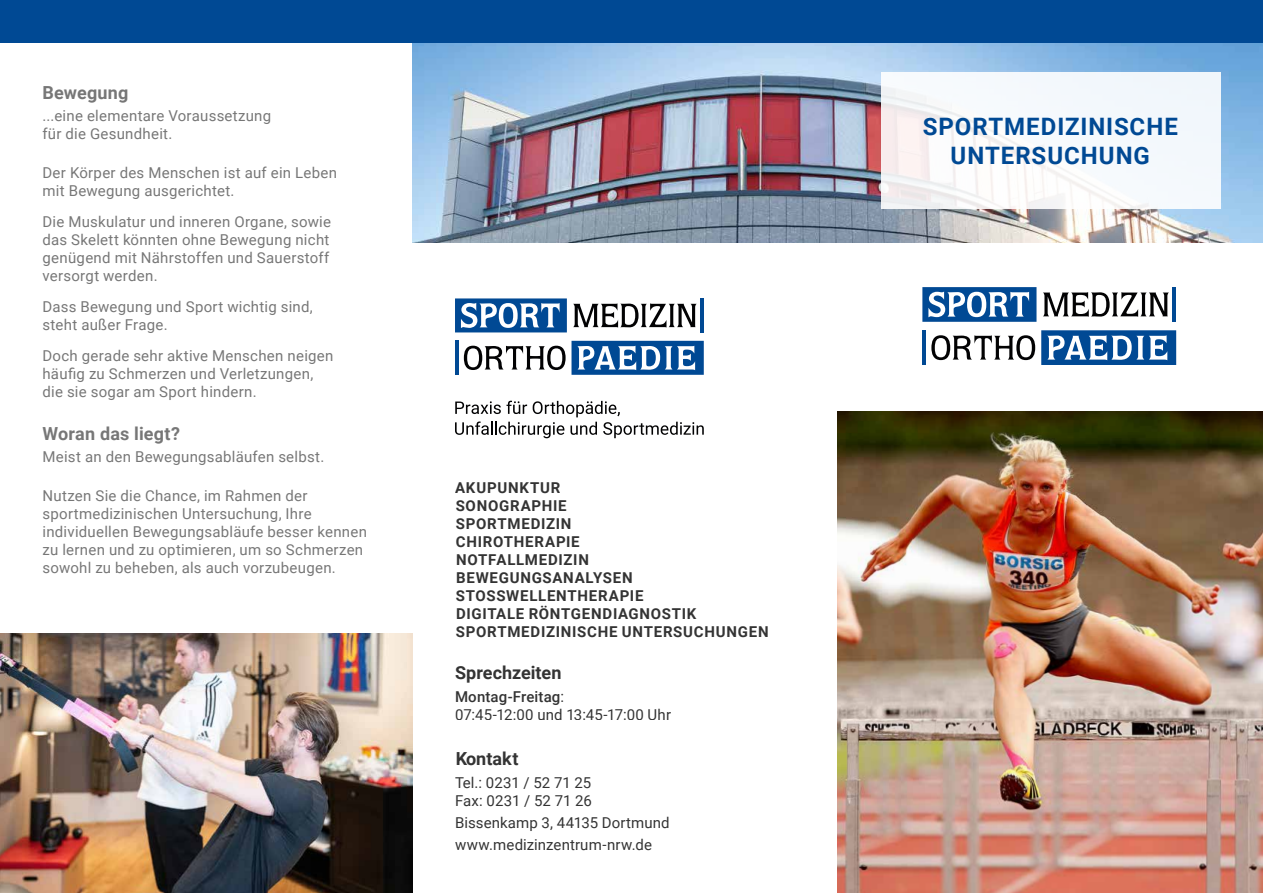
<style>
.page{position:relative;width:1263px;height:893px;background:#fff}
.page>*{position:absolute;margin:0;border:0;box-sizing:border-box;transform-origin:0 0}
.t1{font:700 24px/28.8px "Roboto";letter-spacing:.04em;color:#004994;text-align:center}
.t2{font:700 18px "Roboto";letter-spacing:.005em;color:#000}
.t3{font:15px/18px "Roboto";letter-spacing:.015em;color:#000}
.t4{font:700 15px/18px "Roboto";letter-spacing:.05em;color:#000}
.s1{font-weight:500}
</style>
<div class="page">
<img style="left:412px;top:43px;width:851px;height:200px">
<svg style="left:455px;top:401px;width:249px;height:37px"></svg>
<svg style="left:464px;top:341px;width:240px;height:34px"></svg>
<hr style="left:455px;top:341px;width:4px;height:34px;background:#004994">
<hr style="left:700px;top:298px;width:4px;height:34px;background:#004994">
<svg style="left:455px;top:298px;width:112px;height:34px"></svg>
<svg style="left:573px;top:303px;width:124px;height:25px"></svg>
<svg style="left:931px;top:335px;width:104px;height:25px"></svg>
<svg style="left:1041px;top:330px;width:135px;height:35px"></svg>
<hr style="left:922px;top:330px;width:4px;height:35px;background:#004994">
<hr style="left:1172px;top:287px;width:4px;height:35px;background:#004994">
<svg style="left:922px;top:287px;width:114px;height:35px"></svg>
<svg style="left:1043px;top:292px;width:126px;height:25px"></svg>
<img style="left:838px;top:411px;width:425px;height:482px">
<img style="left:0;top:634px;width:412px;height:259px">
<div style="left:881px;top:72px;width:339px;height:136px;background:linear-gradient(to right,#f8f5f5,#f3fafe)"></div>
<div style="left:0;top:0;width:1263px;height:43px;background:#004994"></div>
<p class="t2" style="left:43px;top:80px;width:87px">Bewegung</p>
<p class="t3" style="left:43px;top:106px;width:230px">...eine elementare Voraussetzung für die Gesundheit.</p>
<p class="t3" style="left:43px;top:163px;width:296px">Der Körper des Menschen ist auf ein Leben mit Bewegung ausgerichtet.</p>
<p class="t3" style="left:43px;top:212px;width:290px;text-align:justify">Die Muskulatur und inneren Organe, sowie das Skelett könnten ohne Bewegung nicht genügend mit Nährstoffen und Sauerstoff versorgt werden.</p>
<p class="t3" style="left:43px;top:297px;width:272px">Dass Bewegung und Sport wichtig sind, steht außer Frage.</p>
<p class="t3" style="left:43px;top:346px;width:292px">Doch gerade sehr aktive Menschen neigen häufig zu Schmerzen und Verletzungen, die sie sogar am Sport hindern.</p>
<p class="t2" style="left:43px;top:420px;width:139px">Woran das liegt?</p>
<p class="t3" style="left:43px;top:447px;width:283px">Meist an den Bewegungsabläufen selbst.</p>
<p class="t3" style="left:43px;top:486px;width:326px">Nutzen Sie die Chance, im Rahmen der sportmedizinischen Untersuchung, Ihre individuellen Bewegungsabläufe besser kennen zu lernen und zu optimieren, um so Schmerzen sowohl zu beheben, als auch vorzubeugen.</p>
<p class="t4" style="left:455px;top:478px;width:315px">AKUPUNKTUR<br>SONOGRAPHIE<br>SPORTMEDIZIN<br>CHIROTHERAPIE<br>NOTFALLMEDIZIN<br>BEWEGUNGSANALYSEN<br>STOSSWELLENTHERAPIE<br>DIGITALE RÖNTGENDIAGNOSTIK<br>SPORTMEDIZINISCHE UNTERSUCHUNGEN</p>
<p class="t2" style="left:455px;top:660px;width:108px">Sprechzeiten</p>
<p class="t3" style="left:455px;top:687px;width:218px"><span class="s1">Montag-Freitag</span>:<br>07:45-12:00 und 13:45-17:00 Uhr</p>
<p class="t2" style="left:455px;top:746px;width:65px">Kontakt</p>
<p class="t3" style="left:455px;top:773px;width:138px">Tel.: 0231 / 52 71 25<br>Fax: 0231 / 52 71 26</p>
<p class="t3" style="left:455px;top:811px;width:216px;line-height:22.2px">Bissenkamp 3, 44135 Dortmund www.medizinzentrum-nrw.de</p>
<h1 class="t1" style="left:923px;top:111px;width:257px">SPORTMEDIZINISCHE<br>UNTERSUCHUNG</h1>
</div>
